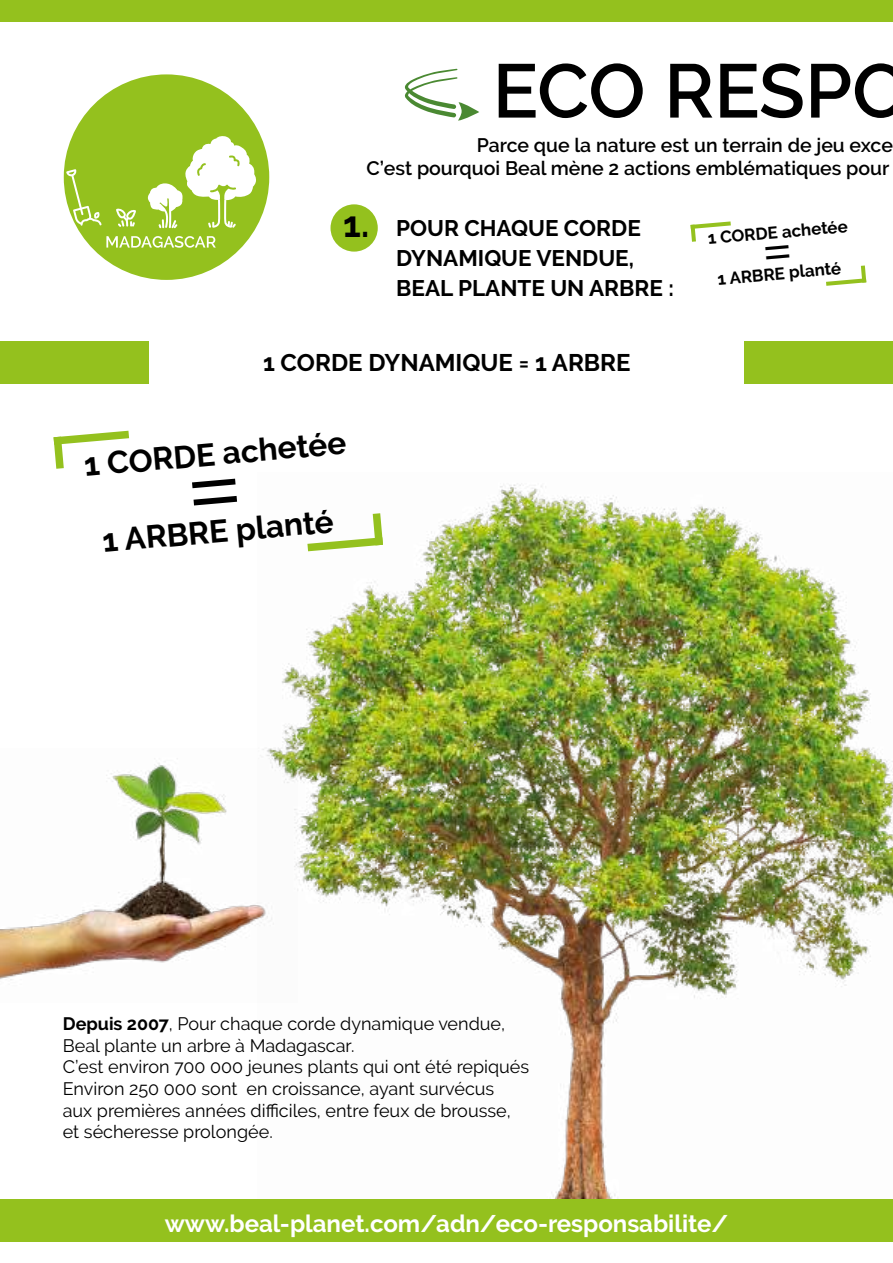
<style>
.page{position:relative;width:893px;height:1263px;background:#fff}
.page>*{position:absolute;margin:0;border:0;box-sizing:border-box;transform-origin:0 0}
.t1{font:600 75.75px "Raleway";letter-spacing:-.005em;color:#000}
.t2{font:700 36px "Raleway";color:#000}
.t3{font:700 31.65px "Raleway";color:#000}
.t4{font:700 24px "Raleway";color:#fff}
.t5{font:700 24px "Raleway";color:#000}
.t6{font:700 22.5px/30px "Raleway";color:#000}
.t7{font:600 19.5px/23.4px "Raleway";color:#000;text-align:right}
.t8{font:18px/21.6px "Raleway";color:#000}
.t9{font:700 16.95px "Raleway";color:#000}
.s1{font-weight:700}
</style>
<div class="page">
<img style="left:0;top:763px;width:257px;height:217px">
<img style="left:257px;top:483px;width:636px;height:716px">
<div style="left:0;top:341px;width:149px;height:42px;background:#94c11e"></div>
<div style="left:0;top:1199px;width:893px;height:43px;background:#94c11e"></div>
<div style="left:0;top:0;width:893px;height:21px;background:#94c11e"></div>
<div style="left:745px;top:341px;width:148px;height:42px;background:#94c11e"></div>
<svg style="left:404px;top:68px;width:75px;height:53px"></svg>
<div style="left:64px;top:74px;width:205px;height:206px;background:#94c11e;border-radius:50%"></div>
<svg style="left:106px;top:236px;width:110px;height:12px"></svg>
<svg style="left:66px;top:169px;width:36px;height:57px"></svg>
<svg style="left:116px;top:208px;width:20px;height:19px"></svg>
<svg style="left:148px;top:136px;width:110px;height:92px"></svg>
<div style="left:330px;top:204px;width:48px;height:48px;background:#94c11e;border-radius:50%"></div>
<svg style="left:826px;top:265px;width:41px;height:21px"></svg>
<svg style="left:690px;top:221px;width:41px;height:21px"></svg>
<svg style="left:300px;top:505px;width:91px;height:51px"></svg>
<svg style="left:53px;top:430px;width:76px;height:39px"></svg>
<h1 class="t1" style="left:493px;top:47px;width:418px">ECO RESPO</h1>
<p class="t7" style="left:366px;top:133px;width:528px">Parce que la nature est un terrain de jeu exce<br>C’est pourquoi Beal mène 2 actions emblématiques pour</p>
<h2 class="t2" style="left:343px;top:204px;width:27px">1.</h2>
<p class="t6" style="left:396px;top:213px;width:279px">POUR CHAQUE CORDE<br>DYNAMIQUE VENDUE,<br>BEAL PLANTE UN ARBRE :</p>
<h3 class="t5" style="left:263px;top:348px;width:369px">1 CORDE DYNAMIQUE = 1 ARBRE</h3>
<h3 class="t3" style="left:83px;top:447px;width:264px;rotate:-5deg">1 CORDE achetée</h3>
<h3 class="t3" style="left:101px;top:523px;width:233px;rotate:-5deg">1 ARBRE planté</h3>
<p class="t9" style="left:707px;top:228px;width:142px;rotate:-5deg">1 CORDE achetée</p>
<p class="t9" style="left:717px;top:269px;width:125px;rotate:-5deg">1 ARBRE planté</p>
<p class="t8" style="left:63px;top:1013px;width:468px"><span class="s1">Depuis 2007</span>, Pour chaque corde dynamique vendue, Beal plante un arbre à Madagascar.<br>C’est environ 700 000 jeunes plants qui ont été repiqués Environ 250 000 sont en croissance, ayant survécus<br>aux premières années difficiles, entre feux de brousse, et sécheresse prolongée.</p>
<h3 class="t4" style="left:165px;top:1209px;width:565px">www.beal-planet.com/adn/eco-responsabilite/</h3>
</div>
